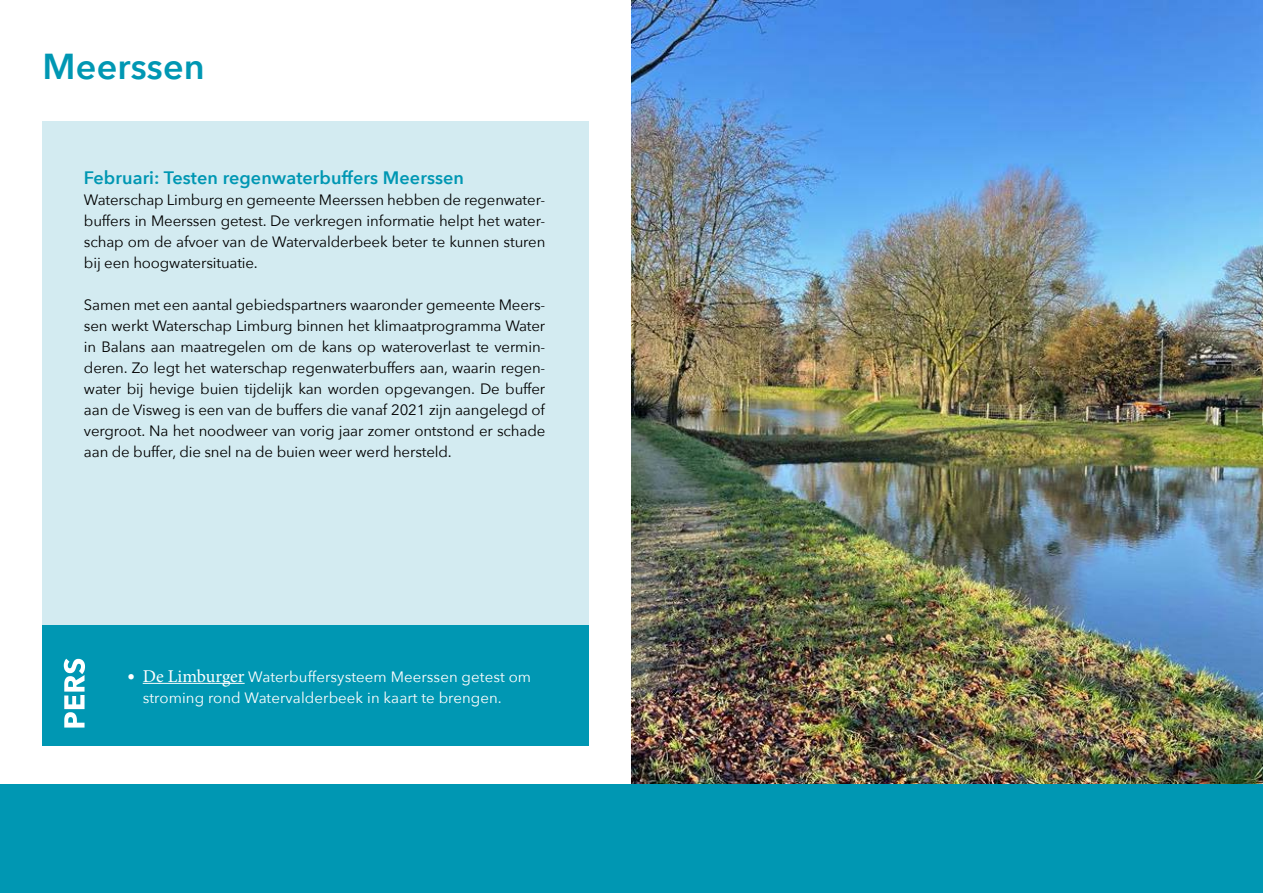
<style>
.page{position:relative;width:1263px;height:893px;background:#fff}
.page>*{position:absolute;margin:0;border:0;box-sizing:border-box;transform-origin:0 0}
.t1{font:600 36px "Avenir Next";letter-spacing:.005em;color:#0097b3}
.t2{font:600 18px "Avenir Next";letter-spacing:.005em;color:#0097b3}
.t3{font:15px/21px "Avenir Next";letter-spacing:-.01em;color:#000;text-align:justify}
.t4{font:15px/21px "Avenir Next";letter-spacing:.005em;color:#fff}
.s1{font-family:"Minion Pro";font-size:18px}
</style>
<div class="page">
<div style="left:43px;top:121px;width:546px;height:504px;background:#d3ebf1"></div>
<div style="left:43px;top:625px;width:546px;height:120px;background:#0097b3"></div>
<hr style="left:143px;top:683px;width:102px;height:1px;background:#fff">
<svg style="left:64px;top:659px;width:21px;height:68px"></svg>
<img style="left:631px;top:0;width:632px;height:784px">
<div style="left:0;top:784px;width:1263px;height:109px;background:#0097b3"></div>
<p class="t1" style="left:43px;top:35px;width:164px">Meerssen</p>
<p class="t2" style="left:84px;top:162px;width:382px">Februari: Testen regenwaterbuffers Meerssen</p>
<p class="t3" style="left:84px;top:188px;width:463px">Waterschap Limburg en gemeente Meerssen hebben de regenwater&shy;buffers in Meerssen getest. De verkregen informatie helpt het water&shy;schap om de afvoer van de Watervalderbeek beter te kunnen sturen bij een hoogwatersituatie.</p>
<p class="t3" style="left:84px;top:293px;width:463px">Samen met een aantal gebiedspartners waaronder gemeente Meers&shy;sen werkt Waterschap Limburg binnen het klimaatprogramma Water in Balans aan maatregelen om de kans op wateroverlast te vermin&shy;deren. Zo legt het waterschap regenwaterbuffers aan, waarin regen&shy;water bij hevige buien tijdelijk kan worden opgevangen. De buffer aan de Visweg is een van de buffers die vanaf 2021 zijn aangelegd of vergroot. Na het noodweer van vorig jaar zomer ontstond er schade aan de buffer, die snel na de buien weer werd hersteld.</p>
<p class="t4" style="left:143px;top:665px;width:390px;text-indent:-15px">• <span class="s1">De Limburger</span> Waterbuffersysteem Meerssen getest om stroming rond Watervalderbeek in kaart te brengen.</p>
</div>
